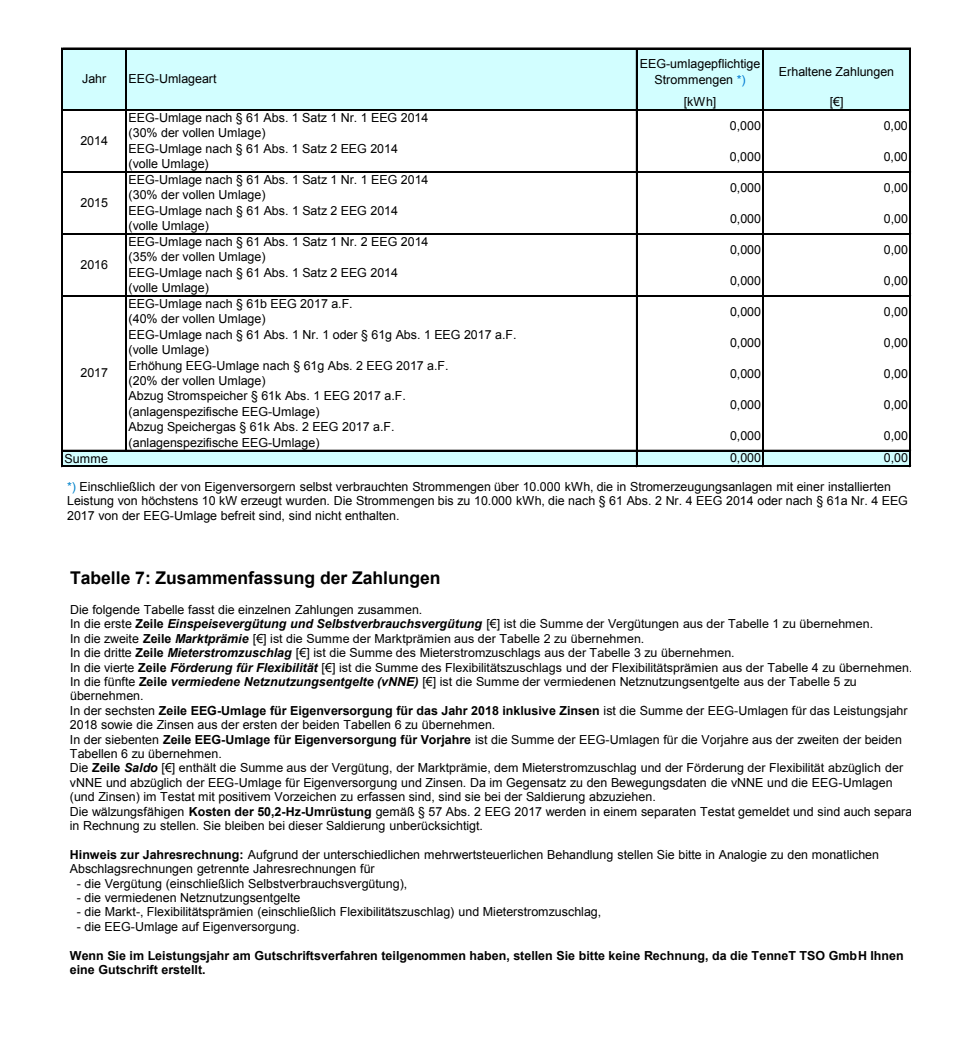
<style>
.page{position:relative;width:957px;height:1053px;background:#fff}
.page>*{position:absolute;margin:0;border:0;box-sizing:border-box;transform-origin:0 0}
.t1{font:700 17.5px "Arial";color:#000}
.t2{font:12.5px/15.5px "Arial";color:#000}
.t3{font:700 12.5px/14.5px "Arial";color:#000}
.s1{color:#007ad3}
.s2{color:#0082ca}
.s3{font-weight:700}
.s4{font-weight:700;font-style:italic}
</style>
<div class="page">
<div style="left:62px;top:450px;width:848px;height:16px;background:#d2feff"></div>
<hr style="left:61px;top:172px;width:1px;height:294px;background:#000">
<hr style="left:62px;top:172px;width:1px;height:295px;background:#000">
<hr style="left:125px;top:173px;width:1px;height:278px;background:#000">
<hr style="left:126px;top:173px;width:1px;height:278px;background:#000">
<hr style="left:636px;top:173px;width:1px;height:294px;background:#000">
<hr style="left:762px;top:173px;width:2px;height:294px;background:#000">
<hr style="left:909px;top:173px;width:1px;height:294px;background:#000">
<hr style="left:63px;top:172px;width:847px;height:1px;background:#000">
<hr style="left:63px;top:233px;width:847px;height:1px;background:#000">
<hr style="left:63px;top:234px;width:847px;height:1px;background:#000">
<hr style="left:63px;top:295px;width:847px;height:2px;background:#000">
<hr style="left:63px;top:450px;width:847px;height:1px;background:#000">
<hr style="left:63px;top:465px;width:847px;height:2px;background:#000">
<div style="left:62px;top:49px;width:848px;height:61px;background:#d2feff"></div>
<hr style="left:61px;top:48px;width:2px;height:125px;background:#000">
<hr style="left:125px;top:49px;width:1px;height:124px;background:#000">
<hr style="left:126px;top:49px;width:1px;height:124px;background:#000">
<hr style="left:636px;top:49px;width:1px;height:124px;background:#000">
<hr style="left:762px;top:49px;width:1px;height:123px;background:#000">
<hr style="left:909px;top:49px;width:1px;height:123px;background:#000">
<hr style="left:63px;top:48px;width:847px;height:1px;background:#000">
<hr style="left:63px;top:110px;width:847px;height:1px;background:#000">
<hr style="left:63px;top:171px;width:574px;height:1px;background:#000">
<p class="t2" style="left:82px;top:71px;width:26px">Jahr</p>
<p class="t2" style="left:129px;top:71px;width:89px">EEG-Umlageart</p>
<p class="t2" style="left:80px;top:133px;width:29px">2014</p>
<p class="t2" style="left:80px;top:195px;width:29px">2015</p>
<p class="t2" style="left:80px;top:257px;width:29px">2016</p>
<p class="t2" style="left:80px;top:365px;width:29px">2017</p>
<p class="t2" style="left:65px;top:450px;width:45px">Summe</p>
<p class="t2" style="left:129px;top:110px;width:301px">EEG-Umlage nach § 61 Abs. 1 Satz 1 Nr. 1 EEG 2014 (30% der vollen Umlage)<br>EEG-Umlage nach § 61 Abs. 1 Satz 2 EEG 2014 (volle Umlage)</p>
<p class="t2" style="left:129px;top:172px;width:301px">EEG-Umlage nach § 61 Abs. 1 Satz 1 Nr. 1 EEG 2014 (30% der vollen Umlage)<br>EEG-Umlage nach § 61 Abs. 1 Satz 2 EEG 2014 (volle Umlage)</p>
<p class="t2" style="left:129px;top:234px;width:301px">EEG-Umlage nach § 61 Abs. 1 Satz 1 Nr. 2 EEG 2014 (35% der vollen Umlage)<br>EEG-Umlage nach § 61 Abs. 1 Satz 2 EEG 2014 (volle Umlage)</p>
<p class="t2" style="left:129px;top:295px;width:389px">EEG-Umlage nach § 61b EEG 2017 a.F.<br>(40% der vollen Umlage)<br>EEG-Umlage nach § 61 Abs. 1 Nr. 1 oder § 61g Abs. 1 EEG 2017 a.F. (volle Umlage)<br>Erhöhung EEG-Umlage nach § 61g Abs. 2 EEG 2017 a.F.<br>(20% der vollen Umlage)<br>Abzug Stromspeicher § 61k Abs. 1 EEG 2017 a.F. (anlagenspezifische EEG-Umlage)<br>Abzug Speichergas § 61k Abs. 2 EEG 2017 a.F.<br>(anlagenspezifische EEG-Umlage)</p>
<p class="t2" style="left:640px;top:56px;width:122px;text-align:center">EEG-umlagepflichtige<br>Strommengen <span class="s1">*)</span></p>
<p class="t2" style="left:779px;top:64px;width:117px">Erhaltene Zahlungen</p>
<p class="t2" style="left:683px;top:94px;width:34px">[kWh]</p>
<p class="t2" style="left:829px;top:94px;width:15px">[€]</p>
<p class="t2" style="left:730px;top:118px;width:33px">0,000</p>
<p class="t2" style="left:883px;top:118px;width:26px">0,00</p>
<p class="t2" style="left:730px;top:149px;width:33px">0,000</p>
<p class="t2" style="left:883px;top:149px;width:26px">0,00</p>
<p class="t2" style="left:730px;top:180px;width:33px">0,000</p>
<p class="t2" style="left:884px;top:180px;width:26px">0,00</p>
<p class="t2" style="left:730px;top:211px;width:33px">0,000</p>
<p class="t2" style="left:884px;top:211px;width:26px">0,00</p>
<p class="t2" style="left:730px;top:242px;width:33px">0,000</p>
<p class="t2" style="left:884px;top:242px;width:26px">0,00</p>
<p class="t2" style="left:730px;top:273px;width:33px">0,000</p>
<p class="t2" style="left:884px;top:273px;width:26px">0,00</p>
<p class="t2" style="left:730px;top:304px;width:33px">0,000</p>
<p class="t2" style="left:884px;top:304px;width:26px">0,00</p>
<p class="t2" style="left:730px;top:335px;width:33px">0,000</p>
<p class="t2" style="left:884px;top:335px;width:26px">0,00</p>
<p class="t2" style="left:730px;top:366px;width:33px">0,000</p>
<p class="t2" style="left:884px;top:366px;width:26px">0,00</p>
<p class="t2" style="left:730px;top:396px;width:33px">0,000</p>
<p class="t2" style="left:884px;top:396px;width:26px">0,00</p>
<p class="t2" style="left:730px;top:427px;width:33px">0,000</p>
<p class="t2" style="left:884px;top:427px;width:26px">0,00</p>
<p class="t2" style="left:730px;top:450px;width:33px">0,000</p>
<p class="t2" style="left:884px;top:450px;width:26px">0,00</p>
<p class="t2" style="left:67px;top:479px;width:842px;line-height:14.4px"><span class="s2">*)</span> Einschließlich der von Eigenversorgern selbst verbrauchten Strommengen über 10.000 kWh, die in Stromerzeugungsanlagen mit einer installierten<br>Leistung von höchstens 10 kW erzeugt wurden. Die Strommengen bis zu 10.000 kWh, die nach § 61 Abs. 2 Nr. 4 EEG 2014 oder nach § 61a Nr. 4 EEG<br>2017 von der EEG-Umlage befreit sind, sind nicht enthalten.</p>
<h1 class="t1" style="left:70px;top:566px;width:372px">Tabelle 7: Zusammenfassung der Zahlungen</h1>
<p class="t2" style="left:70px;top:602px;width:844px;line-height:14.4px">Die folgende Tabelle fasst die einzelnen Zahlungen zusammen.<br>In die erste <span class="s3">Zeile</span> <span class="s4">Einspeisevergütung und Selbstverbrauchsvergütung</span> [€] ist die Summe der Vergütungen aus der Tabelle 1 zu übernehmen.<br>In die zweite <span class="s3">Zeile</span> <span class="s4">Marktprämie</span> [€] ist die Summe der Marktprämien aus der Tabelle 2 zu übernehmen.<br>In die dritte <span class="s3">Zeile</span> <span class="s4">Mieterstromzuschlag</span> [€] ist die Summe des Mieterstromzuschlags aus der Tabelle 3 zu übernehmen.<br>In die vierte <span class="s3">Zeile</span> <span class="s4">Förderung für Flexibilität</span> [€] ist die Summe des Flexibilitätszuschlags und der Flexibilitätsprämien aus der Tabelle 4 zu übernehmen.<br>In die fünfte <span class="s3">Zeile</span> <span class="s4">vermiedene Netznutzungsentgelte (vNNE)</span> [€] ist die Summe der vermiedenen Netznutzungsentgelte aus der Tabelle 5 zu</p>
<p class="t2" style="left:70px;top:689px;width:847px;line-height:14.4px">übernehmen.<br>In der sechsten <span class="s3">Zeile EEG-Umlage für Eigenversorgung für das Jahr 2018 inklusive Zinsen</span> ist die Summe der EEG-Umlagen für das Leistungsjahr 2018 sowie die Zinsen aus der ersten der beiden Tabellen 6 zu übernehmen.<br>In der siebenten <span class="s3">Zeile EEG-Umlage für Eigenversorgung für Vorjahre</span> ist die Summe der EEG-Umlagen für die Vorjahre aus der zweiten der beiden Tabellen 6 zu übernehmen.<br>Die <span class="s3">Zeile</span> <span class="s4">Saldo</span> [€] enthält die Summe aus der Vergütung, der Marktprämie, dem Mieterstromzuschlag und der Förderung der Flexibilität abzüglich der vNNE und abzüglich der EEG-Umlage für Eigenversorgung und Zinsen. Da im Gegensatz zu den Bewegungsdaten die vNNE und die EEG-Umlagen (und Zinsen) im Testat mit positivem Vorzeichen zu erfassen sind, sind sie bei der Saldierung abzuziehen.<br>Die wälzungsfähigen <span class="s3">Kosten der 50,2-Hz-Umrüstung</span> gemäß § 57 Abs. 2 EEG 2017 werden in einem separaten Testat gemeldet und sind auch separat in Rechnung zu stellen. Sie bleiben bei dieser Saldierung unberücksichtigt.</p>
<p class="t2" style="left:70px;top:847px;width:810px;line-height:14.4px"><span class="s3">Hinweis zur Jahresrechnung:</span> Aufgrund der unterschiedlichen mehrwertsteuerlichen Behandlung stellen Sie bitte in Analogie zu den monatlichen<br>Abschlagsrechnungen getrennte Jahresrechnungen für</p>
<p class="t2" style="left:77px;top:875px;width:332px">- die Vergütung (einschließlich Selbstverbrauchsvergütung),</p>
<p class="t2" style="left:77px;top:889px;width:225px">- die vermiedenen Netznutzungsentgelte</p>
<p class="t2" style="left:77px;top:904px;width:526px">- die Markt-, Flexibilitätsprämien (einschließlich Flexibilitätszuschlag) und Mieterstromzuschlag,</p>
<p class="t2" style="left:77px;top:918px;width:225px">- die EEG-Umlage auf Eigenversorgung.</p>
<p class="t3" style="left:70px;top:948px;width:835px">Wenn Sie im Leistungsjahr am Gutschriftsverfahren teilgenommen haben, stellen Sie bitte keine Rechnung, da die TenneT TSO GmbH Ihnen eine Gutschrift erstellt.</p>
</div>
